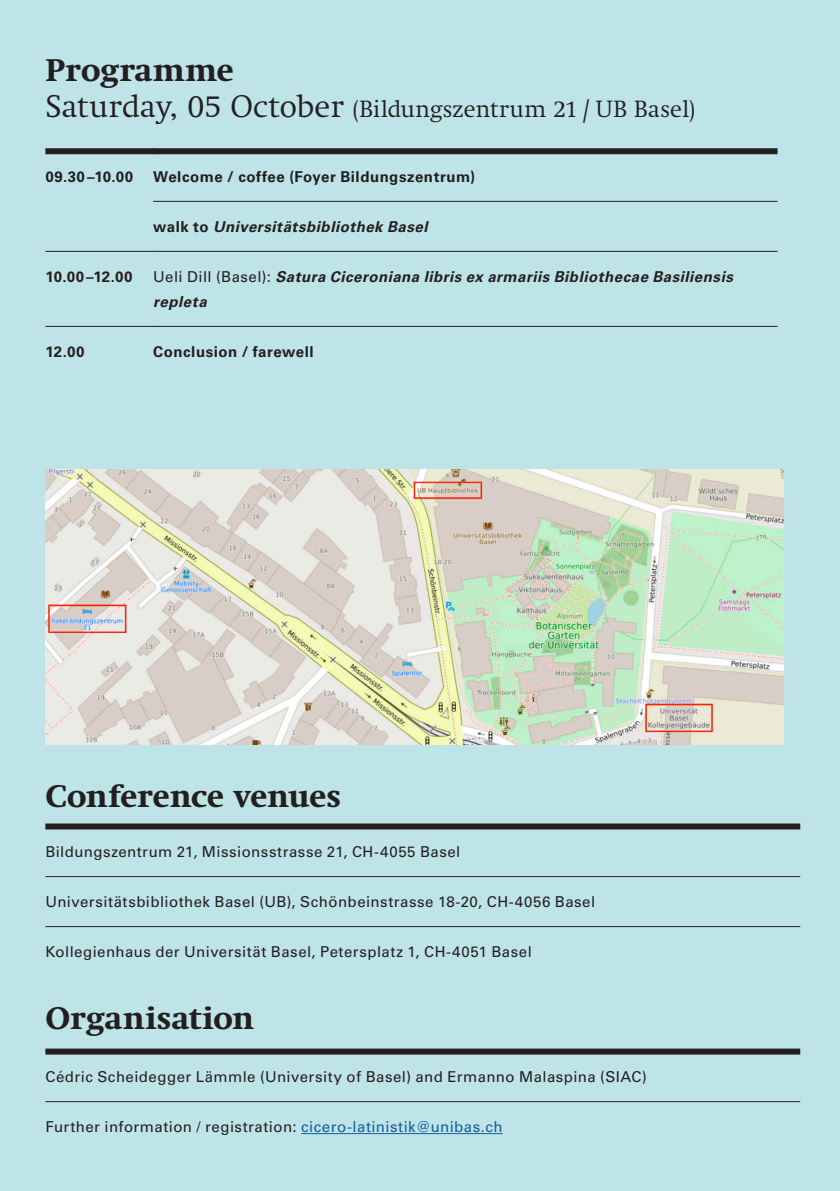
<style>
.page{position:relative;width:840px;height:1191px;background:#fff}
.page>*{position:absolute;margin:0;border:0;box-sizing:border-box;transform-origin:0 0}
.Swift_Light_16_18{font:700 32px "Swift Neue LT Pro";color:#231f20}
.Swift_Bold_16_18{font:700 32px "Swift Neue LT Pro";letter-spacing:.025em;color:#231f20}
.Swift_Light_16_18-2{font:300 24px "Swift Neue LT Pro";letter-spacing:.005em;color:#231f20}
.Univers_Bold_8_5_12{font:15px "Univers LT Std";letter-spacing:.03em;color:#231f20}
.Univers_Bold_8_5_12-2{font:italic 700 15px/25px "Univers LT Std";color:#231f20}
.Univers_Bold_8_5_12-3{font:700 15px "Univers LT Std";letter-spacing:.035em;color:#231f20}
.Univers_Roman_8_5_12{font:700 15px "Univers LT Std";letter-spacing:.035em;color:#231f20}
.s1{font-size:32px}
.s2{font-style:normal}
.s3{font-weight:400;font-style:normal}
.s4{color:#175d9e}
</style>
<div class="page">
<div style="left:0;top:0;width:839px;height:488px;background:#bee4e8"></div>
<div style="left:153px;top:148px;width:624px;height:6px;background:#231f20"></div>
<hr style="left:153px;top:201px;width:624px;height:1px;background:#231f20">
<hr style="left:153px;top:251px;width:624px;height:1px;background:#231f20">
<hr style="left:153px;top:326px;width:624px;height:1px;background:#231f20">
<div style="left:45px;top:148px;width:109px;height:6px;background:#231f20"></div>
<hr style="left:45px;top:251px;width:109px;height:1px;background:#231f20">
<hr style="left:45px;top:326px;width:109px;height:1px;background:#231f20">
<div style="left:0;top:488px;width:839px;height:703px;background:#bee4e8"></div>
<div style="left:45px;top:823px;width:754px;height:6px;background:#231f20"></div>
<hr style="left:45px;top:876px;width:754px;height:1px;background:#231f20">
<hr style="left:45px;top:926px;width:754px;height:1px;background:#231f20">
<div style="left:45px;top:1048px;width:754px;height:6px;background:#231f20"></div>
<hr style="left:45px;top:1101px;width:754px;height:1px;background:#231f20">
<hr style="left:301px;top:1133px;width:201px;height:1px;background:#175d9e">
<img style="left:45px;top:469px;width:737px;height:275px">
<p class="Swift_Bold_16_18" style="left:45px;top:51px;width:190px">Programme</p>
<p class="Swift_Light_16_18-2" style="left:45px;top:95px;width:650px"><span class="s1">Saturday, 05 October</span> (Bildungszentrum 21 / UB Basel)</p>
<p class="Univers_Bold_8_5_12-3" style="left:45px;top:168px;width:89px">09.30 –10.00</p>
<p class="Univers_Roman_8_5_12" style="left:45px;top:268px;width:89px">10.00 –12.00</p>
<p class="Univers_Bold_8_5_12-3" style="left:45px;top:343px;width:41px">12.00</p>
<p class="Univers_Bold_8_5_12-3" style="left:153px;top:168px;width:323px">Welcome / coffee (Foyer Bildungszentrum)</p>
<p class="Univers_Bold_8_5_12-2" style="left:153px;top:214px;width:279px"><span class="s2">w a l k t o</span> Universitätsbibliothek Basel</p>
<p class="Univers_Bold_8_5_12-2" style="left:153px;top:264px;width:584px"><span class="s3">U e l i D i l l ( B a s e l ) :</span> Satura Ciceroniana libris ex armariis Bibliothecae Basiliensis repleta</p>
<p class="Univers_Roman_8_5_12" style="left:153px;top:343px;width:162px">Conclusion / farewell</p>
<p class="Swift_Light_16_18" style="left:45px;top:777px;width:297px">Conference venues</p>
<p class="Univers_Bold_8_5_12" style="left:45px;top:842px;width:416px">Bildungszentrum 21, Missionsstrasse 21, CH-4055 Basel</p>
<p class="Univers_Bold_8_5_12" style="left:45px;top:892px;width:551px">Universitätsbibliothek Basel (UB), Schönbeinstrasse 18-20, CH-4056 Basel</p>
<p class="Univers_Bold_8_5_12" style="left:45px;top:942px;width:487px">Kollegienhaus der Universität Basel, Petersplatz 1, CH-4051 Basel</p>
<p class="Swift_Light_16_18" style="left:45px;top:999px;width:210px">Organisation</p>
<p class="Univers_Bold_8_5_12" style="left:45px;top:1067px;width:602px">Cédric Scheidegger Lämmle (University of Basel) and Ermanno Malaspina (SIAC)</p>
<p class="Univers_Bold_8_5_12" style="left:45px;top:1117px;width:458px">Further information / registration: <span class="s4">cicero-latinistik@unibas.ch</span></p>
</div>
